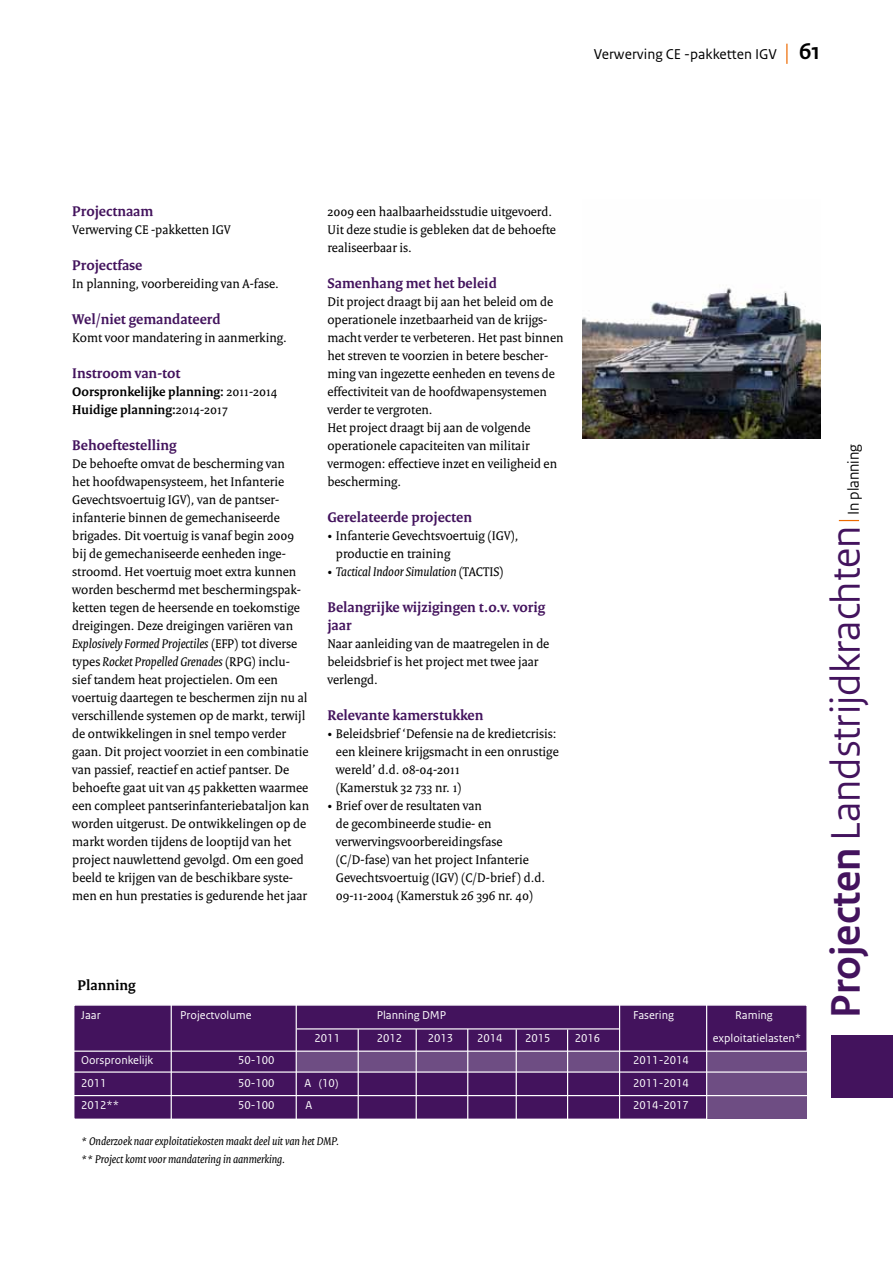
<style>
.page{position:relative;width:893px;height:1263px;background:#fff}
.page>*{position:absolute;margin:0;border:0;box-sizing:border-box;transform-origin:0 0}
.t1{font:43.5px "Rijksoverheid Sans Heading";color:#43135d}
.t2{font:16.5px "Rijksoverheid Sans Heading";color:#000}
.t3{font:700 15px/18px "Rijksoverheid Serif";color:#43135d}
.t4{font:15px "Rijksoverheid Sans Text";color:#000}
.t5{font:700 15px "Rijksoverheid Serif";color:#000}
.t6{font:13.5px/18px "Rijksoverheid Serif";color:#000}
.t7{font:700 13.5px/18px "Rijksoverheid Serif";color:#000}
.t8{font:italic 13.5px "Rijksoverheid Serif";color:#000}
.t9{font:12px "Rijksoverheid Sans Text";color:#fff}
.t10{font:italic 12px/18px "Rijksoverheid Serif";color:#000}
.s1{font-family:"Rijksoverheid Sans Heading";font-weight:700;font-size:24px}
.s2{font-weight:400}
.s3{font-style:italic}
.s4{font-style:normal}
.s5{font-weight:700}
</style>
<div class="page">
<img style="left:583px;top:288px;width:238px;height:150px">
<div style="left:73px;top:1004px;width:735px;height:116px;background:#43135d;border:2px solid #fff"></div>
<div style="left:707px;top:1051px;width:100px;height:67px;background:#6e4d83"></div>
<div style="left:296px;top:1051px;width:323px;height:20px;background:#6e4d83"></div>
<hr style="left:171px;top:984px;width:1px;height:169px;background:#fff">
<hr style="left:296px;top:980px;width:1px;height:143px;background:#fff">
<hr style="left:358px;top:1029px;width:1px;height:138px;background:#fff">
<hr style="left:416px;top:1029px;width:1px;height:139px;background:#fff">
<hr style="left:467px;top:1029px;width:1px;height:139px;background:#fff">
<hr style="left:516px;top:1029px;width:1px;height:141px;background:#fff">
<hr style="left:567px;top:1029px;width:1px;height:140px;background:#fff">
<hr style="left:619px;top:982px;width:1px;height:141px;background:#fff">
<hr style="left:72px;top:1050px;width:745px;height:2px;background:#fff">
<hr style="left:65px;top:1095px;width:751px;height:1px;background:#fff">
<hr style="left:297px;top:1028px;width:323px;height:1px;background:#fff">
<hr style="left:706px;top:984px;width:1px;height:170px;background:#fff">
<hr style="left:65px;top:1071px;width:751px;height:2px;background:#fff">
<div style="left:831px;top:1036px;width:62px;height:62px;background:#43135d"></div>
<svg style="left:839px;top:520px;width:20px;height:1px"></svg>
<svg style="left:786px;top:44px;width:1px;height:20px"></svg>
<p class="t4" style="left:594px;top:46px;width:228px">Verwerving CE -pakketten IGV <span class="s1">61</span></p>
<p class="t3" style="left:72px;top:202px;width:83px">Projectnaam</p>
<p class="t6" style="left:72px;top:221px;width:160px">Verwerving CE -pakketten IGV</p>
<p class="t3" style="left:72px;top:256px;width:72px">Projectfase</p>
<p class="t6" style="left:72px;top:275px;width:208px">In planning, voorbereiding van A-fase.</p>
<p class="t3" style="left:72px;top:310px;width:150px">Wel/niet gemandateerd</p>
<p class="t6" style="left:72px;top:329px;width:216px">Komt voor mandatering in aanmerking.</p>
<p class="t3" style="left:72px;top:364px;width:110px">Instroom van-tot</p>
<p class="t7" style="left:72px;top:383px;width:207px">Oorspronkelijke planning: <span class="s2">2011-2014<br></span>Huidige planning:<span class="s2">2014-2017</span></p>
<p class="t3" style="left:72px;top:436px;width:106px">Behoeftestelling</p>
<p class="t6" style="left:72px;top:455px;width:238px">De behoefte omvat de bescherming van<br>het hoofdwapensysteem, het Infanterie Gevechtsvoertuig IGV), van de pantser&shy;infanterie binnen de gemechaniseerde brigades. Dit voertuig is vanaf begin 2009 bij de gemechaniseerde eenheden inge&shy;stroomd. Het voertuig moet extra kunnen worden beschermd met beschermingspak&shy;ketten tegen de heersende en toekomstige dreigingen. Deze dreigingen variëren van <span class="s3">Explosively Formed Projectiles</span> (EFP) tot diverse types <span class="s3">Rocket Propelled Grenades</span> (RPG) inclu&shy;sief tandem heat projectielen. Om een voertuig daartegen te beschermen zijn nu al verschillende systemen op de markt, terwijl de ontwikkelingen in snel tempo verder gaan. Dit project voorziet in een combinatie van passief, reactief en actief pantser. De behoefte gaat uit van 45 pakketten waarmee een compleet pantserinfanteriebataljon kan worden uitgerust. De ontwikkelingen op de markt worden tijdens de looptijd van het project nauwlettend gevolgd. Om een goed beeld te krijgen van de beschikbare syste&shy;men en hun prestaties is gedurende het jaar</p>
<p class="t6" style="left:327px;top:202px;width:230px">2009 een haalbaarheidsstudie uitgevoerd.<br>Uit deze studie is gebleken dat de behoefte realiseerbaar is.</p>
<p class="t3" style="left:327px;top:274px;width:171px">Samenhang met het beleid</p>
<p class="t6" style="left:327px;top:293px;width:238px">Dit project draagt bij aan het beleid om de operationele inzetbaarheid van de krijgs&shy;macht verder te verbeteren. Het past binnen het streven te voorzien in betere bescher&shy;ming van ingezette eenheden en tevens de effectiviteit van de hoofdwapensystemen verder te vergroten.<br>Het project draagt bij aan de volgende operationele capaciteiten van militair vermogen: effectieve inzet en veiligheid en bescherming.</p>
<p class="t3" style="left:327px;top:508px;width:146px">Gerelateerde projecten</p>
<p class="t6" style="left:336px;top:527px;width:184px;text-indent:-9px">• Infanterie Gevechtsvoertuig (IGV), productie en training</p>
<p class="t8" style="left:327px;top:563px;width:178px"><span class="s4">•</span> Tactical Indoor Simulation <span class="s4">(TACTIS)</span></p>
<p class="t3" style="left:327px;top:598px;width:219px">Belangrijke wijzigingen t.o.v. vorig jaar</p>
<p class="t6" style="left:327px;top:635px;width:223px">Naar aanleiding van de maatregelen in de beleidsbrief is het project met twee jaar verlengd.</p>
<p class="t3" style="left:327px;top:706px;width:158px">Relevante kamerstukken</p>
<p class="t6" style="left:336px;top:725px;width:224px;text-indent:-9px">• Beleidsbrief ‘Defensie na de kredietcrisis: een kleinere krijgsmacht in een onrustige wereld’ d.d. 08-04-2011<br>(Kamerstuk 32 733 nr. 1)</p>
<p class="t6" style="left:336px;top:797px;width:211px;text-indent:-9px">• Brief over de resultaten van<br>de gecombineerde studie- en verwervingsvoorbereidingsfase (C/D-fase) van het project Infanterie Gevechtsvoertuig (IGV) (C/D-brief ) d.d.<br>09-11-2004 (Kamerstuk 26 396 nr. 40)</p>
<p class="t5" style="left:78px;top:976px;width:60px">Planning</p>
<p class="t9" style="left:81px;top:1008px;width:21px">Jaar</p>
<p class="t9" style="left:180px;top:1008px;width:73px">Projectvolume</p>
<p class="t9" style="left:377px;top:1008px;width:71px">Planning DMP</p>
<p class="t9" style="left:633px;top:1008px;width:42px">Fasering</p>
<p class="t9" style="left:735px;top:1008px;width:39px">Raming</p>
<p class="t9" style="left:315px;top:1031px;width:27px">2011</p>
<p class="t9" style="left:377px;top:1031px;width:27px">2012</p>
<p class="t9" style="left:428px;top:1031px;width:27px">2013</p>
<p class="t9" style="left:477px;top:1031px;width:27px">2014</p>
<p class="t9" style="left:525px;top:1031px;width:27px">2015</p>
<p class="t9" style="left:575px;top:1031px;width:27px">2016</p>
<p class="t9" style="left:713px;top:1031px;width:90px">exploitatielasten*</p>
<p class="t9" style="left:81px;top:1053px;width:74px">Oorspronkelijk</p>
<p class="t9" style="left:238px;top:1053px;width:38px">50-100</p>
<p class="t9" style="left:633px;top:1053px;width:57px">2011-2014</p>
<p class="t9" style="left:81px;top:1076px;width:27px">2011</p>
<p class="t9" style="left:238px;top:1076px;width:38px">50-100</p>
<p class="t9" style="left:305px;top:1076px;width:35px">A (10)</p>
<p class="t9" style="left:633px;top:1076px;width:57px">2011-2014</p>
<p class="t9" style="left:81px;top:1098px;width:40px">2012**</p>
<p class="t9" style="left:238px;top:1098px;width:38px">50-100</p>
<p class="t9" style="left:305px;top:1098px;width:8px">A</p>
<p class="t9" style="left:633px;top:1098px;width:57px">2014-2017</p>
<p class="t10" style="left:81px;top:1132px;width:260px">* Onderzoek naar exploitatiekosten maakt deel uit van het DMP. ** Project komt voor mandatering in aanmerking.</p>
<p class="t2" style="left:844px;top:515px;width:73px;rotate:-90deg">In planning</p>
<h1 class="t1" style="left:820px;top:1018px;width:493px;rotate:-90deg"><span class="s5">Projecten</span> Landstrijdkrachten</h1>
</div>
